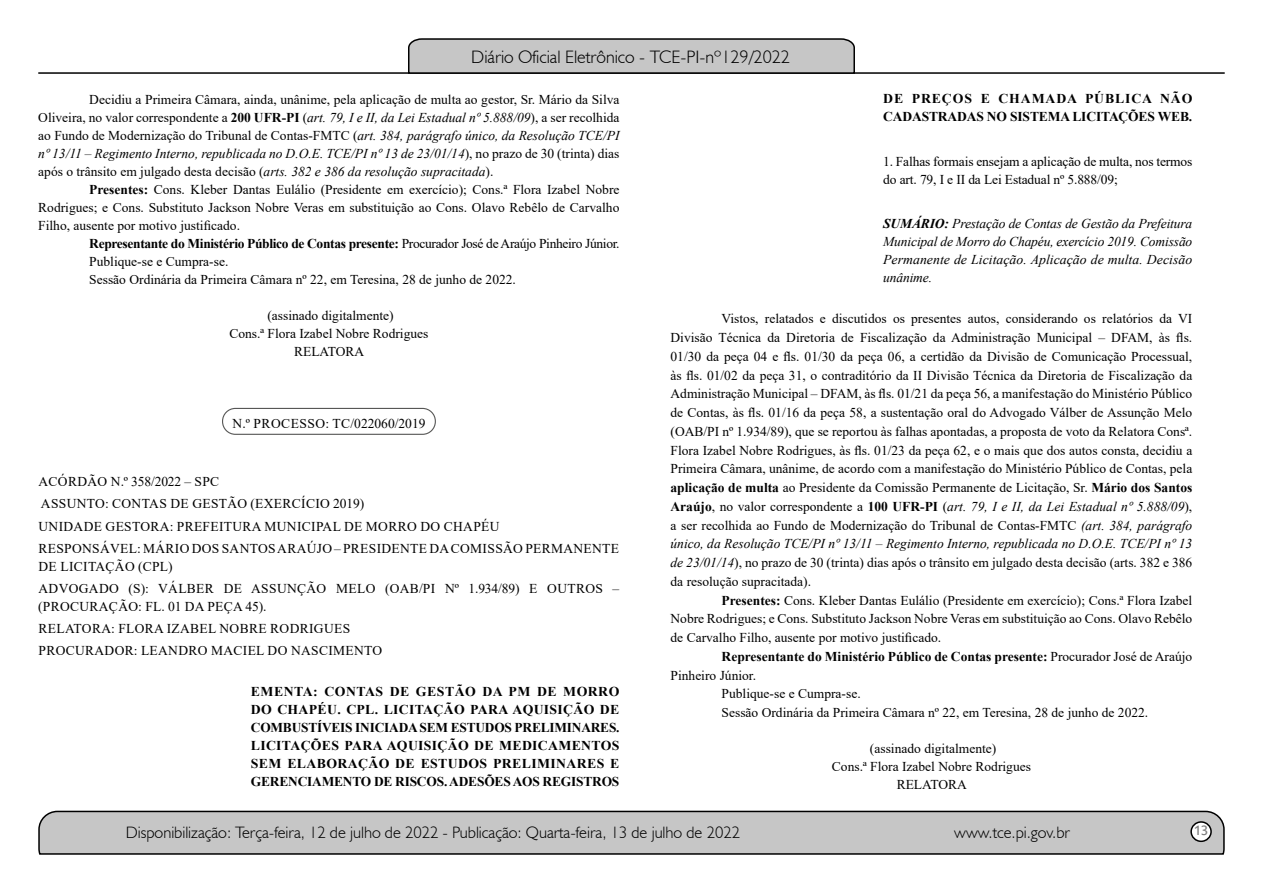
<style>
.page{position:relative;width:1263px;height:893px;background:#fff}
.page>*{position:absolute;margin:0;border:0;box-sizing:border-box;transform-origin:0 0}
.t1{font:300 18px "Humanist 521 BT";color:#000}
.t2{font:300 16.5px "Humanist 521 BT";color:#000}
.t3{font:15px "Estrangelo Edessa";color:#808080}
.t4{font:13.5px/18.8px "Times New Roman";color:#000;text-align:justify}
.t5{font:700 13.5px/18px "Times New Roman";color:#000;text-align:justify}
.t6{font:13.5px/22.2px "Times New Roman";letter-spacing:.025em;color:#000}
.t7{font:italic 13.5px/18px "Times New Roman";color:#000;text-align:justify}
.t8{font:13.5px "Times New Roman";letter-spacing:.02em;color:#000}
.s1{font-weight:700}
.s2{font-style:italic}
.s3{font-weight:400}
</style>
<div class="page">
<svg style="left:38px;top:810px;width:1187px;height:45px;background:#b9b9b9"></svg>
<div style="left:1191px;top:822px;width:20px;height:19px;background:#fff;border-radius:50%"></div>
<div style="left:1190px;top:821px;width:22px;height:21px;border:2px solid #000;border-radius:50%"></div>
<hr style="left:38px;top:72px;width:1187px;height:2px;background:#000">
<svg style="left:407px;top:38px;width:449px;height:36px;background:#b4b4b4"></svg>
<div style="left:222px;top:408px;width:214px;height:27px;border:1px solid #575756;border-radius:13px"></div>
<h1 class="t1" style="left:471px;top:46px;width:320px">Diário Oficial Eletrônico - TCE-PI-nº129/2022</h1>
<p class="t4" style="left:38px;top:90px;width:583px;line-height:18px;text-indent:51px">Decidiu a Primeira Câmara, ainda, unânime, pela aplicação de multa ao gestor, Sr. Mário da Silva Oliveira, no valor correspondente a <span class="s1">200 UFR-PI</span> (<span class="s2">art. 79, I e II, da Lei Estadual nº 5.888/09</span>), a ser recolhida ao Fundo de Modernização do Tribunal de Contas-FMTC (<span class="s2">art. 384, parágrafo único, da Resolução TCE/PI nº 13/11 – Regimento Interno, republicada no D.O.E. TCE/PI nº 13 de 23/01/14</span>), no prazo de 30 (trinta) dias após o trânsito em julgado desta decisão (<span class="s2">arts. 382 e 386 da resolução supracitada</span>).</p>
<p class="t4" style="left:38px;top:180px;width:583px;line-height:18px;text-indent:51px"><span class="s1">Presentes:</span> Cons. Kleber Dantas Eulálio (Presidente em exercício); Cons.ª Flora Izabel Nobre Rodrigues; e Cons. Substituto Jackson Nobre Veras em substituição ao Cons. Olavo Rebêlo de Carvalho Filho, ausente por motivo justificado.</p>
<p class="t4" style="left:89px;top:234px;width:532px;line-height:18px;text-align:left"><span class="s1">Representante do Ministério Público de Contas presente:</span> Procurador José de Araújo Pinheiro Júnior.<br>Publique-se e Cumpra-se.<br>Sessão Ordinária da Primeira Câmara nº 22, em Teresina, 28 de junho de 2022.</p>
<p class="t4" style="left:229px;top:306px;width:201px;line-height:18px;text-align:center">(assinado digitalmente)<br>Cons.ª Flora Izabel Nobre Rodrigues<br>RELATORA</p>
<p class="t5" style="left:883px;top:89px;width:311px">DE PREÇOS E CHAMADA PÚBLICA NÃO<br>CADASTRADAS NO SISTEMA LICITAÇÕES WEB.</p>
<p class="t4" style="left:883px;top:152px;width:311px;line-height:18px">1. Falhas formais ensejam a aplicação de multa, nos termos do art. 79, I e II da Lei Estadual nº 5.888/09;</p>
<p class="t7" style="left:883px;top:215px;width:311px"><span class="s1">SUMÁRIO:</span> Prestação de Contas de Gestão da Prefeitura Municipal de Morro do Chapéu, exercício 2019. Comissão Permanente de Licitação. Aplicação de multa. Decisão unânime.</p>
<p class="t4" style="left:670px;top:309px;width:523px;text-indent:51px">Vistos, relatados e discutidos os presentes autos, considerando os relatórios da VI Divisão Técnica da Diretoria de Fiscalização da Administração Municipal – DFAM, às fls.<br>01/30 da peça 04 e fls. 01/30 da peça 06, a certidão da Divisão de Comunicação Processual, às fls. 01/02 da peça 31, o contraditório da II Divisão Técnica da Diretoria de Fiscalização da Administração Municipal – DFAM, às fls. 01/21 da peça 56, a manifestação do Ministério Público de Contas, às fls. 01/16 da peça 58, a sustentação oral do Advogado Válber de Assunção Melo (OAB/PI nº 1.934/89), que se reportou às falhas apontadas, a proposta de voto da Relatora Consª.<br>Flora Izabel Nobre Rodrigues, às fls. 01/23 da peça 62, e o mais que dos autos consta, decidiu a Primeira Câmara, unânime, de acordo com a manifestação do Ministério Público de Contas, pela <span class="s1">aplicação de multa</span> ao Presidente da Comissão Permanente de Licitação, Sr. <span class="s1">Mário dos Santos Araújo</span>, no valor correspondente a <span class="s1">100 UFR-PI</span> (<span class="s2">art. 79, I e II, da Lei Estadual nº 5.888/09</span>), a ser recolhida ao Fundo de Modernização do Tribunal de Contas-FMTC <span class="s2">(art. 384, parágrafo único, da Resolução TCE/PI nº 13/11 – Regimento Interno, republicada no D.O.E. TCE/PI nº 13 de 23/01/14</span>), no prazo de 30 (trinta) dias após o trânsito em julgado desta decisão (arts. 382 e 386 da resolução supracitada).</p>
<p class="t4" style="left:670px;top:590px;width:523px;text-indent:51px"><span class="s1">Presentes:</span> Cons. Kleber Dantas Eulálio (Presidente em exercício); Cons.ª Flora Izabel Nobre Rodrigues; e Cons. Substituto Jackson Nobre Veras em substituição ao Cons. Olavo Rebêlo de Carvalho Filho, ausente por motivo justificado.</p>
<p class="t5" style="left:722px;top:647px;width:472px">Representante do Ministério Público de Contas presente: <span class="s3">Procurador José de Araújo</span></p>
<p class="t4" style="left:670px;top:665px;width:87px">Pinheiro Júnior.</p>
<p class="t4" style="left:722px;top:684px;width:141px">Publique-se e Cumpra-se.</p>
<p class="t4" style="left:722px;top:703px;width:428px">Sessão Ordinária da Primeira Câmara nº 22, em Teresina, 28 de junho de 2022.</p>
<p class="t4" style="left:832px;top:739px;width:201px;line-height:18px;text-align:center">(assinado digitalmente)<br>Cons.ª Flora Izabel Nobre Rodrigues<br>RELATORA</p>
<p class="t8" style="left:232px;top:414px;width:195px">N.º PROCESSO: TC/022060/2019</p>
<p class="t6" style="left:39px;top:470px;width:582px">ACÓRDÃO N.º 358/2022 – SPC<br>ASSUNTO: CONTAS DE GESTÃO (EXERCÍCIO 2019)<br>UNIDADE GESTORA: PREFEITURA MUNICIPAL DE MORRO DO CHAPÉU<br>RESPONSÁVEL: MÁRIO DOS SANTOS ARAÚJO – PRESIDENTE DA COMISSÃO PERMANENTE</p>
<p class="t6" style="left:39px;top:555px;width:582px">DE LICITAÇÃO (CPL)<br>ADVOGADO (S): VÁLBER DE ASSUNÇÃO MELO (OAB/PI Nº 1.934/89) E OUTROS –</p>
<p class="t6" style="left:38px;top:595px;width:346px">(PROCURAÇÃO: FL. 01 DA PEÇA 45).<br>RELATORA: FLORA IZABEL NOBRE RODRIGUES<br>PROCURADOR: LEANDRO MACIEL DO NASCIMENTO</p>
<p class="t5" style="left:251px;top:682px;width:370px">EMENTA: CONTAS DE GESTÃO DA PM DE MORRO DO CHAPÉU. CPL. LICITAÇÃO PARA AQUISIÇÃO DE COMBUSTÍVEIS INICIADA SEM ESTUDOS PRELIMINARES.<br>LICITAÇÕES PARA AQUISIÇÃO DE MEDICAMENTOS SEM ELABORAÇÃO DE ESTUDOS PRELIMINARES E GERENCIAMENTO DE RISCOS. ADESÕES AOS REGISTROS</p>
<p class="t2" style="left:126px;top:822px;width:616px">Disponibilização: Terça-feira, 12 de julho de 2022 - Publicação: Quarta-feira, 13 de julho de 2022</p>
<p class="t2" style="left:954px;top:822px;width:117px">www.tce.pi.gov.br</p>
<p class="t3" style="left:1194px;top:823px;width:16px">13</p>
</div>
